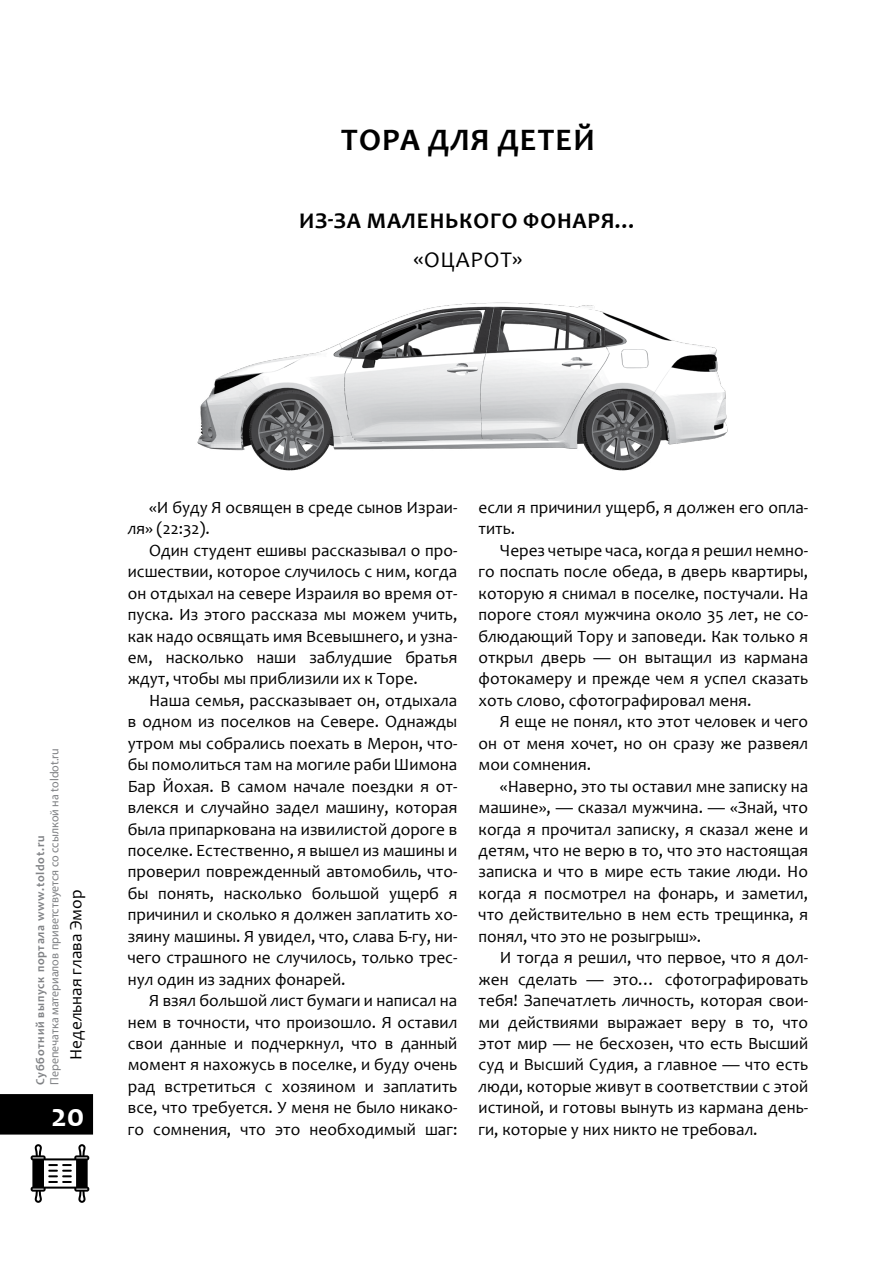
<style>
.page{position:relative;width:893px;height:1263px;background:#fff}
.page>*{position:absolute;margin:0;border:0;box-sizing:border-box;transform-origin:0 0}
.t1{font:700 33px "Candara";color:#fff}
.t2{font:700 31.5px "Candara";letter-spacing:.04em;color:#000}
.t3{font:700 22.5px "Candara";letter-spacing:.04em;color:#000}
.t4{font:22.5px "Candara";letter-spacing:.04em;color:#000}
.t5{font:17.25px/21.5px "Candara";color:#000;text-align:justify}
.t6{font:12px "Myriad Pro";color:#808285}
.t7{font:700 12px "Candara";letter-spacing:.06em;color:#808285}
</style>
<div class="page">
<div style="left:0;top:1094px;width:93px;height:40px;background:#000"></div>
<svg style="left:31px;top:1144px;width:58px;height:59px"></svg>
<img style="left:197px;top:302px;width:531px;height:169px">
<h2 class="t2" style="left:341px;top:120px;width:255px">ТОРА ДЛЯ ДЕТЕЙ</h2>
<h3 class="t3" style="left:299px;top:207px;width:340px">ИЗ-ЗА МАЛЕНЬКОГО ФОНАРЯ…</h3>
<h3 class="t4" style="left:413px;top:246px;width:111px">«ОЦАРОТ»</h3>
<p class="t6" style="left:47px;top:1085px;width:338px;rotate:-90deg">Перепечатка материалов приветствуется со ссылкой на toldot.ru</p>
<h1 class="t1" style="left:51px;top:1095px;width:35px">20</h1>
<p class="t7" style="left:33px;top:1085px;width:251px;rotate:-90deg">Субботний выпуск портала www.toldot.ru</p>
<p class="t5" style="left:65px;top:1060px;width:172px;rotate:-90deg">Недельная глава Эмор</p>
<p class="t5" style="left:128px;top:496px;width:331px;text-indent:21px">«И буду Я освящен в среде сынов Израи&shy;ля» (22:32).</p>
<p class="t5" style="left:128px;top:539px;width:331px;text-indent:21px">Один студент ешивы рассказывал о про&shy;исшествии, которое случилось с ним, когда он отдыхал на севере Израиля во время от&shy;пуска. Из этого рассказа мы можем учить, как надо освящать имя Всевышнего, и узна&shy;ем, насколько наши заблудшие братья ждут, чтобы мы приблизили их к Торе.</p>
<p class="t5" style="left:128px;top:689px;width:331px;text-indent:21px">Наша семья, рассказывает он, отдыхала в одном из поселков на Севере. Однажды утром мы собрались поехать в Мерон, что&shy;бы помолиться там на могиле раби Шимона Бар Йохая. В самом начале поездки я от&shy;влекся и случайно задел машину, которая была припаркована на извилистой дороге в поселке. Естественно, я вышел из машины и проверил поврежденный автомобиль, что&shy;бы понять, насколько большой ущерб я причинил и сколько я должен заплатить хо&shy;зяину машины. Я увидел, что, слава Б-гу, ни&shy;чего страшного не случилось, только трес&shy;нул один из задних фонарей.</p>
<p class="t5" style="left:128px;top:990px;width:331px;text-indent:21px">Я взял большой лист бумаги и написал на нем в точности, что произошло. Я оставил свои данные и подчеркнул, что в данный момент я нахожусь в поселке, и буду очень рад встретиться с хозяином и заплатить все, что требуется. У меня не было никако&shy;го сомнения, что это необходимый шаг:</p>
<p class="t5" style="left:479px;top:496px;width:331px">если я причинил ущерб, я должен его опла&shy;тить.</p>
<p class="t5" style="left:479px;top:539px;width:331px;text-indent:21px">Через четыре часа, когда я решил немно&shy;го поспать после обеда, в дверь квартиры, которую я снимал в поселке, постучали. На пороге стоял мужчина около 35 лет, не со&shy;блюдающий Тору и заповеди. Как только я открыл дверь — он вытащил из кармана фотокамеру и прежде чем я успел сказать хоть слово, сфотографировал меня.</p>
<p class="t5" style="left:479px;top:711px;width:331px;text-indent:21px">Я еще не понял, кто этот человек и чего он от меня хочет, но он сразу же развеял мои сомнения.</p>
<p class="t5" style="left:479px;top:775px;width:331px;text-indent:21px">«Наверно, это ты оставил мне записку на машине», — сказал мужчина. — «Знай, что когда я прочитал записку, я сказал жене и детям, что не верю в то, что это настоящая записка и что в мире есть такие люди. Но когда я посмотрел на фонарь, и заметил, что действительно в нем есть трещинка, я понял, что это не розыгрыш».</p>
<p class="t5" style="left:479px;top:947px;width:331px;text-indent:21px">И тогда я решил, что первое, что я дол&shy;жен сделать — это… сфотографировать тебя! Запечатлеть личность, которая свои&shy;ми действиями выражает веру в то, что этот мир — не бесхозен, что есть Высший суд и Высший Судия, а главное — что есть люди, которые живут в соответствии с этой истиной, и готовы вынуть из кармана день&shy;ги, которые у них никто не требовал.</p>
</div>
